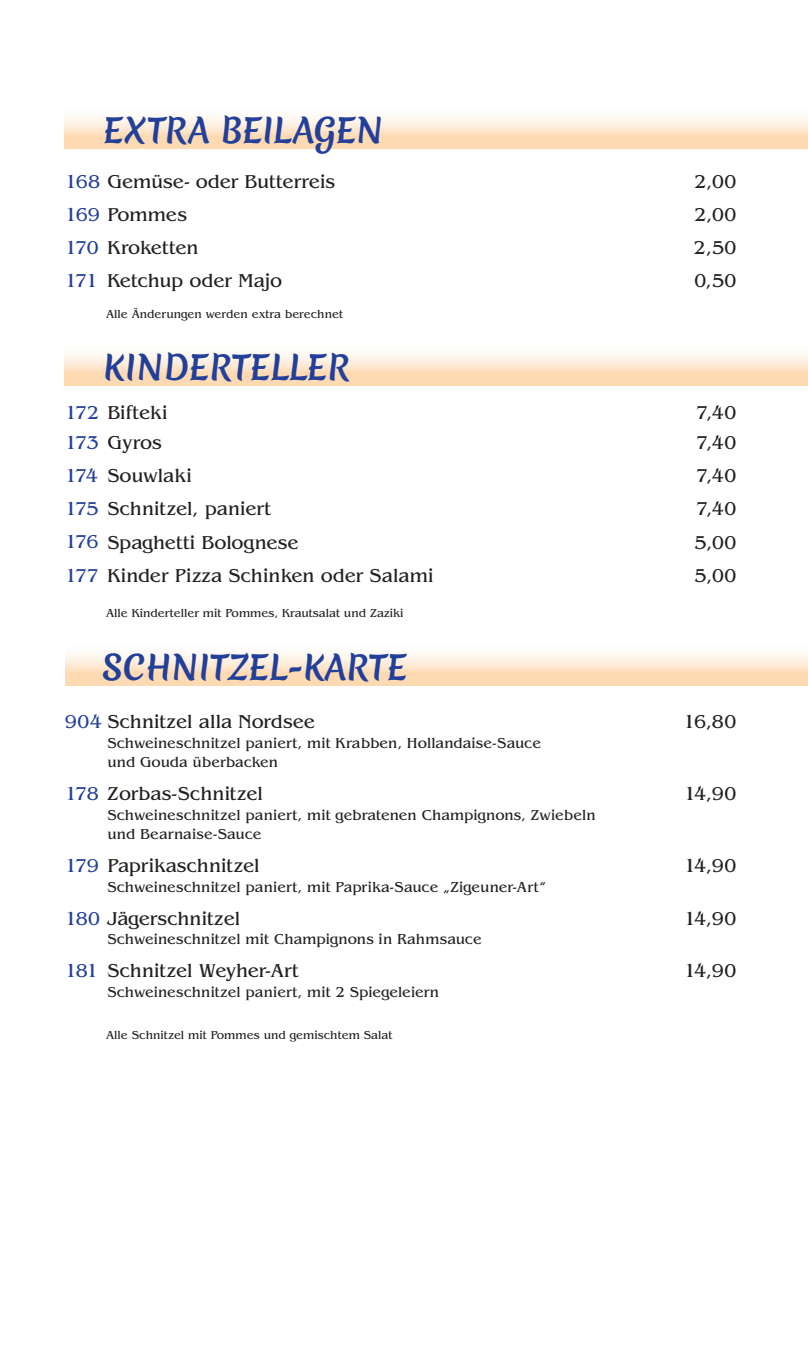
<style>
.page{position:relative;width:808px;height:1361px;background:#fff}
.page>*{position:absolute;margin:0;border:0;box-sizing:border-box;transform-origin:0 0}
.t1{font:700 33px "Merienda";color:#223f99}
.t2{font:19.5px "Benguiat Std";letter-spacing:-.005em;color:#231f20}
.t3{font:15px/19.5px "Benguiat Std";color:#231f20}
.t4{font:12px "Benguiat Std";color:#231f20}
.s1{color:#223f99}
</style>
<div class="page">
<div style="left:64px;top:106px;width:744px;height:43px;background:linear-gradient(to bottom,#feffff,#fed2a2)"></div>
<div style="left:64px;top:343px;width:744px;height:43px;background:linear-gradient(to bottom,#feffff,#fed2a2)"></div>
<div style="left:65px;top:643px;width:743px;height:43px;background:linear-gradient(to bottom,#feffff,#fed2a2)"></div>
<h1 class="t1" style="left:103px;top:106px;width:281px">EXTRA BEILAGEN</h1>
<p class="t2" style="left:65px;top:171px;width:272px"><span class="s1">168</span> Gemüse- oder Butterreis</p>
<p class="t2" style="left:694px;top:171px;width:44px">2,00</p>
<p class="t2" style="left:65px;top:204px;width:124px"><span class="s1">169</span> Pommes</p>
<p class="t2" style="left:694px;top:204px;width:44px">2,00</p>
<p class="t2" style="left:65px;top:237px;width:135px"><span class="s1">170</span> Kroketten</p>
<p class="t2" style="left:694px;top:237px;width:45px">2,50</p>
<p class="t2" style="left:65px;top:270px;width:219px"><span class="s1">171</span> Ketchup oder Majo</p>
<p class="t2" style="left:694px;top:270px;width:44px">0,50</p>
<p class="t4" style="left:106px;top:307px;width:238px">Alle Änderungen werden extra berechnet</p>
<h1 class="t1" style="left:103px;top:343px;width:248px">KINDERTELLER</h1>
<p class="t2" style="left:65px;top:402px;width:104px"><span class="s1">172</span> Bifteki</p>
<p class="t2" style="left:696px;top:402px;width:42px">7,40</p>
<p class="t2" style="left:65px;top:432px;width:99px"><span class="s1">173</span> Gyros</p>
<p class="t2" style="left:696px;top:432px;width:42px">7,40</p>
<p class="t2" style="left:65px;top:465px;width:129px"><span class="s1">174</span> Souwlaki</p>
<p class="t2" style="left:696px;top:465px;width:42px">7,40</p>
<p class="t2" style="left:65px;top:498px;width:208px"><span class="s1">175</span> Schnitzel, paniert</p>
<p class="t2" style="left:696px;top:498px;width:42px">7,40</p>
<p class="t2" style="left:65px;top:531px;width:235px"><span class="s1">176</span> Spaghetti Bolognese</p>
<p class="t2" style="left:694px;top:531px;width:44px">5,00</p>
<p class="t2" style="left:65px;top:564px;width:370px"><span class="s1">177</span> Kinder Pizza Schinken oder Salami</p>
<p class="t2" style="left:694px;top:564px;width:44px">5,00</p>
<p class="t4" style="left:106px;top:606px;width:299px">Alle Kinderteller mit Pommes, Krautsalat und Zaziki</p>
<h1 class="t1" style="left:102px;top:643px;width:307px">SCHNITZEL-KARTE</h1>
<p class="t2" style="left:65px;top:711px;width:252px"><span class="s1">904</span> Schnitzel alla Nordsee</p>
<p class="t2" style="left:683px;top:711px;width:55px">16,80</p>
<p class="t3" style="left:107px;top:733px;width:435px">Schweineschnitzel paniert, mit Krabben, Hollandaise-Sauce und Gouda überbacken</p>
<p class="t2" style="left:65px;top:783px;width:200px"><span class="s1">178</span> Zorbas-Schnitzel</p>
<p class="t2" style="left:684px;top:783px;width:54px">14,90</p>
<p class="t3" style="left:107px;top:805px;width:490px">Schweineschnitzel paniert, mit gebratenen Champignons, Zwiebeln und Bearnaise-Sauce</p>
<p class="t2" style="left:65px;top:855px;width:196px"><span class="s1">179</span> Paprikaschnitzel</p>
<p class="t2" style="left:684px;top:855px;width:54px">14,90</p>
<p class="t3" style="left:107px;top:877px;width:440px">Schweineschnitzel paniert, mit Paprika-Sauce „Zigeuner-Art“</p>
<p class="t2" style="left:65px;top:907px;width:177px"><span class="s1">180</span> Jägerschnitzel</p>
<p class="t2" style="left:684px;top:907px;width:54px">14,90</p>
<p class="t3" style="left:107px;top:929px;width:376px">Schweineschnitzel mit Champignons in Rahmsauce</p>
<p class="t2" style="left:65px;top:960px;width:236px"><span class="s1">181</span> Schnitzel Weyher-Art</p>
<p class="t2" style="left:684px;top:960px;width:54px">14,90</p>
<p class="t3" style="left:107px;top:982px;width:333px">Schweineschnitzel paniert, mit 2 Spiegeleiern</p>
<p class="t4" style="left:106px;top:1028px;width:288px">Alle Schnitzel mit Pommes und gemischtem Salat</p>
</div>
